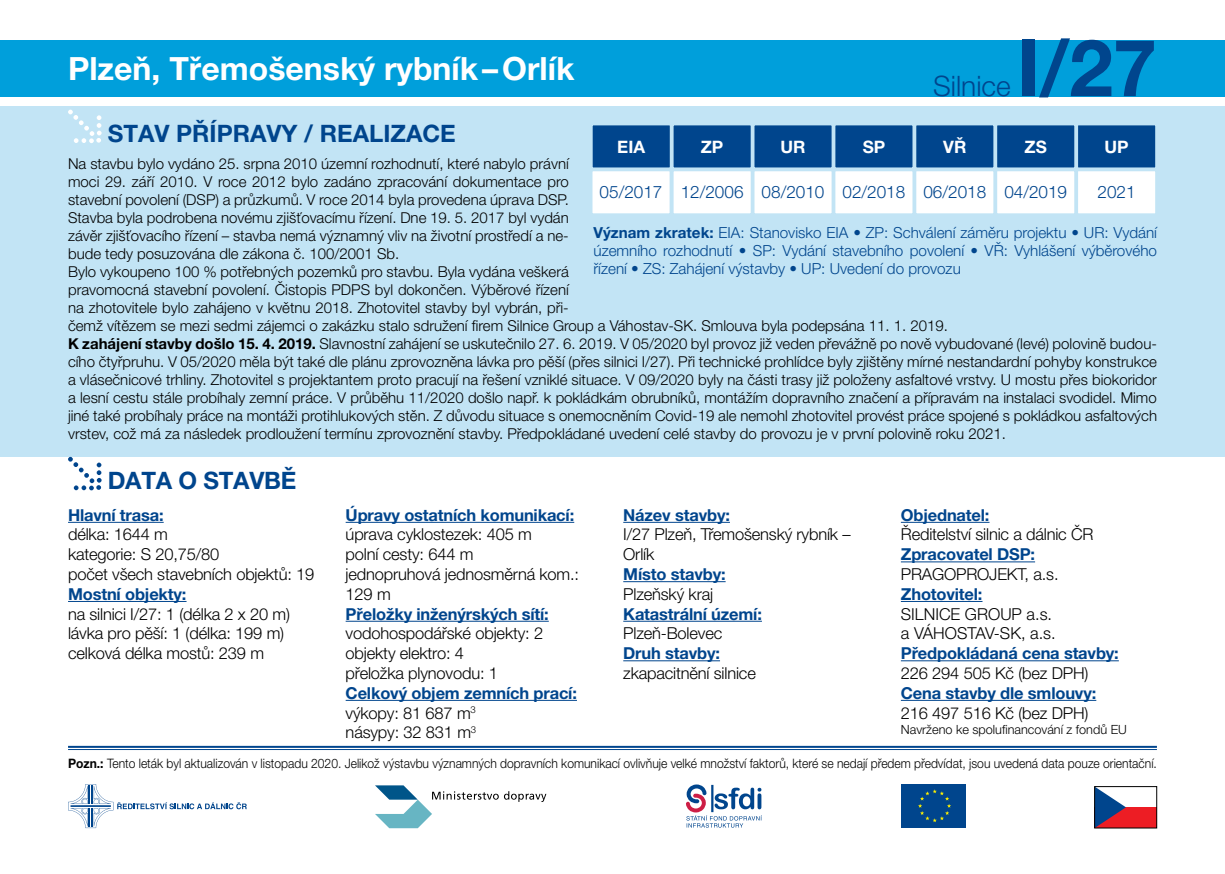
<style>
.page{position:relative;width:1225px;height:874px;background:#fff}
.page>*{position:absolute;margin:0;border:0;box-sizing:border-box;transform-origin:0 0}
.t1{font:700 78.8px "Helvetica Neue LT Pro";color:#00458d}
.t2{font:700 32px "Helvetica Neue LT Pro";color:#fff}
.t3{font:300 28.2px "Helvetica Neue LT Pro";color:#00458d}
.t4{font:700 24px "Helvetica Neue LT Pro";color:#00458d}
.t5{font:300 17.2px "Helvetica Neue LT Pro";color:#00458d}
.t6{font:700 17.2px "Helvetica Neue LT Pro";color:#fff}
.t7{font:300 16.4px/19.8px "Helvetica Neue LT Pro";letter-spacing:-.01em;color:#000}
.t8{font:700 16.4px "Helvetica Neue LT Pro";letter-spacing:-.01em;color:#00458d}
.t9{font:300 15.2px/18.2px "Helvetica Neue LT Pro";color:#00458d;text-align:justify}
.t10{font:300 15px/18px "Helvetica Neue LT Pro";color:#000}
.t11{font:300 13px "Helvetica Neue LT Pro";color:#000;scale:.93 1}
.t12{font:300 12.6px "Helvetica Neue LT Pro";color:#000}
.s1{font-weight:700}
.s2{font-weight:700;color:#00458d}
</style>
<div class="page">
<div style="left:0;top:106px;width:1225px;height:350px;background:#c2e4f5"></div>
<svg style="left:68px;top:110px;width:34px;height:33px"></svg>
<div style="left:1077px;top:124px;width:79px;height:44px;background:#00458d"></div>
<div style="left:1076px;top:123px;width:81px;height:46px;border:2px solid #c2e4f5"></div>
<div style="left:915px;top:124px;width:79px;height:44px;background:#00458d"></div>
<div style="left:914px;top:123px;width:81px;height:46px;border:2px solid #c2e4f5"></div>
<div style="left:753px;top:124px;width:79px;height:44px;background:#00458d"></div>
<div style="left:752px;top:123px;width:81px;height:46px;border:2px solid #c2e4f5"></div>
<div style="left:996px;top:124px;width:79px;height:44px;background:#00458d"></div>
<div style="left:995px;top:123px;width:81px;height:46px;border:2px solid #c2e4f5"></div>
<div style="left:834px;top:124px;width:79px;height:44px;background:#00458d"></div>
<div style="left:833px;top:123px;width:81px;height:46px;border:2px solid #c2e4f5"></div>
<div style="left:672px;top:124px;width:79px;height:44px;background:#00458d"></div>
<div style="left:671px;top:123px;width:81px;height:46px;border:2px solid #c2e4f5"></div>
<div style="left:592px;top:124px;width:79px;height:44px;background:#00458d"></div>
<div style="left:591px;top:123px;width:80px;height:46px;border:2px solid #c2e4f5"></div>
<div style="left:1077px;top:170px;width:79px;height:44px;background:#fff"></div>
<div style="left:1076px;top:169px;width:81px;height:46px;border:2px solid #c2e4f5"></div>
<div style="left:915px;top:170px;width:79px;height:44px;background:#fff"></div>
<div style="left:914px;top:169px;width:81px;height:46px;border:2px solid #c2e4f5"></div>
<div style="left:753px;top:170px;width:79px;height:44px;background:#fff"></div>
<div style="left:752px;top:169px;width:81px;height:46px;border:2px solid #c2e4f5"></div>
<div style="left:996px;top:170px;width:79px;height:44px;background:#fff"></div>
<div style="left:995px;top:169px;width:81px;height:46px;border:2px solid #c2e4f5"></div>
<div style="left:834px;top:170px;width:79px;height:44px;background:#fff"></div>
<div style="left:833px;top:169px;width:81px;height:46px;border:2px solid #c2e4f5"></div>
<div style="left:672px;top:170px;width:79px;height:44px;background:#fff"></div>
<div style="left:671px;top:169px;width:81px;height:46px;border:2px solid #c2e4f5"></div>
<div style="left:591px;top:170px;width:79px;height:44px;background:#fff"></div>
<div style="left:590px;top:169px;width:81px;height:46px;border:2px solid #c2e4f5"></div>
<hr style="left:68px;top:745px;width:1089px;height:2px;background:#00458d">
<hr style="left:68px;top:748px;width:1089px;height:1px;background:#00458d">
<hr style="left:68px;top:521px;width:96px;height:1px;background:#00458d">
<hr style="left:68px;top:600px;width:118px;height:1px;background:#00458d">
<hr style="left:346px;top:521px;width:228px;height:1px;background:#00458d">
<hr style="left:346px;top:620px;width:203px;height:1px;background:#00458d">
<hr style="left:346px;top:699px;width:231px;height:1px;background:#00458d">
<hr style="left:623px;top:521px;width:107px;height:1px;background:#00458d">
<hr style="left:623px;top:581px;width:102px;height:1px;background:#00458d">
<hr style="left:623px;top:620px;width:139px;height:1px;background:#00458d">
<hr style="left:623px;top:660px;width:97px;height:1px;background:#00458d">
<hr style="left:901px;top:521px;width:88px;height:1px;background:#00458d">
<hr style="left:901px;top:561px;width:134px;height:1px;background:#00458d">
<hr style="left:901px;top:600px;width:81px;height:1px;background:#00458d">
<hr style="left:901px;top:660px;width:217px;height:1px;background:#00458d">
<hr style="left:901px;top:699px;width:195px;height:1px;background:#00458d">
<div style="left:0;top:40px;width:1225px;height:56px;background:#009fdb"></div>
<svg style="left:68px;top:456px;width:34px;height:34px"></svg>
<div style="left:901px;top:784px;width:65px;height:43px;background:#00458d"></div>
<svg style="left:918px;top:789px;width:33px;height:32px"></svg>
<div style="left:1094px;top:806px;width:62px;height:21px;background:#ed1d24"></div>
<svg style="left:1096px;top:788px;width:30px;height:37px"></svg>
<div style="left:1094px;top:786px;width:63px;height:41px;border:1px solid #000"></div>
<svg style="left:68px;top:784px;width:179px;height:43px"></svg>
<svg style="left:686px;top:784px;width:76px;height:43px"></svg>
<svg style="left:375px;top:785px;width:171px;height:42px"></svg>
<h2 class="t2" style="left:68px;top:48px;width:508px">Plzeň, Třemošenský rybník–Orlík</h2>
<h3 class="t3" style="left:933px;top:69px;width:79px">Silnice</h3>
<h1 class="t1" style="left:1016px;top:19px;width:142px">I/27</h1>
<h3 class="t4" style="left:108px;top:119px;width:350px">STAV PŘÍPRAVY / REALIZACE</h3>
<p class="t6" style="left:617px;top:136px;width:29px">EIA</p>
<p class="t6" style="left:701px;top:136px;width:24px">ZP</p>
<p class="t6" style="left:780px;top:136px;width:27px">UR</p>
<p class="t6" style="left:862px;top:136px;width:24px">SP</p>
<p class="t6" style="left:943px;top:136px;width:25px">VŘ</p>
<p class="t6" style="left:1024px;top:136px;width:24px">ZS</p>
<p class="t6" style="left:1104px;top:136px;width:26px">UP</p>
<p class="t5" style="left:599px;top:182px;width:469px">05/2017 12/2006 08/2010 02/2018 06/2018 04/2019</p>
<p class="t5" style="left:1097px;top:182px;width:40px">2021</p>
<p class="t10" style="left:68px;top:154px;width:1090px">Na stavbu bylo vydáno 25. srpna 2010 územní rozhodnutí, které nabylo právní<br>moci 29. září 2010. V roce 2012 bylo zadáno zpracování dokumentace pro<br>stavební povolení (DSP) a průzkumů. V roce 2014 byla provedena úprava DSP.<br>Stavba byla podrobena novému zjišťovacímu řízení. Dne 19. 5. 2017 byl vydán<br>závěr zjišťovacího řízení – stavba nemá významný vliv na životní prostředí a ne-<br>bude tedy posuzována dle zákona č. 100/2001 Sb.<br>Bylo vykoupeno 100 % potřebných pozemků pro stavbu. Byla vydána veškerá<br>pravomocná stavební povolení. Čistopis PDPS byl dokončen. Výběrové řízení<br>na zhotovitele bylo zahájeno v květnu 2018. Zhotovitel stavby byl vybrán, při-<br>čemž vítězem se mezi sedmi zájemci o zakázku stalo sdružení firem Silnice Group a Váhostav-SK. Smlouva byla podepsána 11. 1. 2019.<br><span class="s1">K zahájení stavby došlo 15. 4. 2019.</span> Slavnostní zahájení se uskutečnilo 27. 6. 2019. V 05/2020 byl provoz již veden převážně po nově vybudované (levé) polovině budou&shy;cího čtyřpruhu. V 05/2020 měla být také dle plánu zprovozněna lávka pro pěší (přes silnici I/27). Při technické prohlídce byly zjištěny mírné nestandardní pohyby konstrukce a vlásečnicové trhliny. Zhotovitel s projektantem proto pracují na řešení vzniklé situace. V 09/2020 byly na části trasy již položeny asfaltové vrstvy. U mostu přes biokoridor a lesní cestu stále probíhaly zemní práce. V průběhu 11/2020 došlo např. k pokládkám obrubníků, montážím dopravního značení a přípravám na instalaci svodidel. Mimo jiné také probíhaly práce na montáži protihlukových stěn. Z důvodu situace s onemocněním Covid-19 ale nemohl zhotovitel provést práce spojené s pokládkou asfaltových vrstev, což má za následek prodloužení termínu zprovoznění stavby. Předpokládané uvedení celé stavby do provozu je v první polovině roku 2021.</p>
<p class="t9" style="left:593px;top:223px;width:565px"><span class="s1">Význam zkratek:</span> EIA: Stanovisko EIA • ZP: Schválení záměru projektu • UR: Vydání územního rozhodnutí • SP: Vydání stavebního povolení • VŘ: Vyhlášení výběrového řízení • ZS: Zahájení výstavby • UP: Uvedení do provozu</p>
<h3 class="t4" style="left:108px;top:465px;width:190px">DATA O STAVBĚ</h3>
<p class="t8" style="left:68px;top:504px;width:97px">Hlavní trasa:</p>
<p class="t7" style="left:68px;top:524px;width:248px">délka: 1644 m<br>kategorie: S 20,75/80<br>počet všech stavebních objektů: 19</p>
<p class="t8" style="left:68px;top:583px;width:120px">Mostní objekty:</p>
<p class="t7" style="left:68px;top:603px;width:223px">na silnici I/27: 1 (délka 2 x 20 m) lávka pro pěší: 1 (délka: 199 m) celková délka mostů: 239 m</p>
<p class="t8" style="left:346px;top:504px;width:230px">Úpravy ostatních komunikací:</p>
<p class="t7" style="left:346px;top:524px;width:235px">úprava cyklostezek: 405 m<br>polní cesty: 644 m<br>jednopruhová jednosměrná kom.:<br>129 m</p>
<p class="t8" style="left:346px;top:603px;width:205px">Přeložky inženýrských sítí:</p>
<p class="t7" style="left:346px;top:623px;width:199px">vodohospodářské objekty: 2 objekty elektro: 4<br>přeložka plynovodu: 1</p>
<p class="t7" style="left:346px;top:682px;width:233px"><span class="s2">Celkový objem zemních prací: </span>výkopy: 81 687 m<sup>3<br></sup>násypy: 32 831 m<sup>3</sup></p>
<p class="t8" style="left:901px;top:504px;width:90px">Objednatel:</p>
<p class="t7" style="left:901px;top:524px;width:194px">Ředitelství silnic a dálnic ČR</p>
<p class="t8" style="left:901px;top:544px;width:136px">Zpracovatel DSP:</p>
<p class="t7" style="left:901px;top:563px;width:159px">PRAGOPROJEKT, a.s.</p>
<p class="t8" style="left:901px;top:583px;width:83px">Zhotovitel:</p>
<p class="t7" style="left:901px;top:603px;width:156px">SILNICE GROUP a.s. a VÁHOSTAV-SK, a.s.</p>
<p class="t8" style="left:901px;top:642px;width:219px">Předpokládaná cena stavby:</p>
<p class="t7" style="left:901px;top:662px;width:189px">226 294 505 Kč (bez DPH)</p>
<p class="t8" style="left:901px;top:682px;width:197px">Cena stavby dle smlouvy:</p>
<p class="t7" style="left:901px;top:702px;width:189px">216 497 516 Kč (bez DPH)</p>
<p class="t12" style="left:901px;top:721px;width:227px">Navrženo ke spolufinancování z fondů EU</p>
<p class="t11" style="left:68px;top:755px;width:1172px"><span class="s1">Pozn.:</span> Tento leták byl aktualizován v listopadu 2020. Jelikož výstavbu významných dopravních komunikací ovlivňuje velké množství faktorů, které se nedají předem předvídat, jsou uvedená data pouze orientační.</p>
<p class="t8" style="left:623px;top:504px;width:108px">Název stavby:</p>
<p class="t7" style="left:623px;top:524px;width:229px">I/27 Plzeň, Třemošenský rybník –<br>Orlík</p>
<p class="t8" style="left:623px;top:563px;width:104px">Místo stavby:</p>
<p class="t7" style="left:623px;top:583px;width:91px">Plzeňský kraj</p>
<p class="t8" style="left:623px;top:603px;width:140px">Katastrální území:</p>
<p class="t7" style="left:623px;top:623px;width:101px">Plzeň-Bolevec</p>
<p class="t8" style="left:623px;top:642px;width:98px">Druh stavby:</p>
<p class="t7" style="left:623px;top:662px;width:134px">zkapacitnění silnice</p>
</div>
